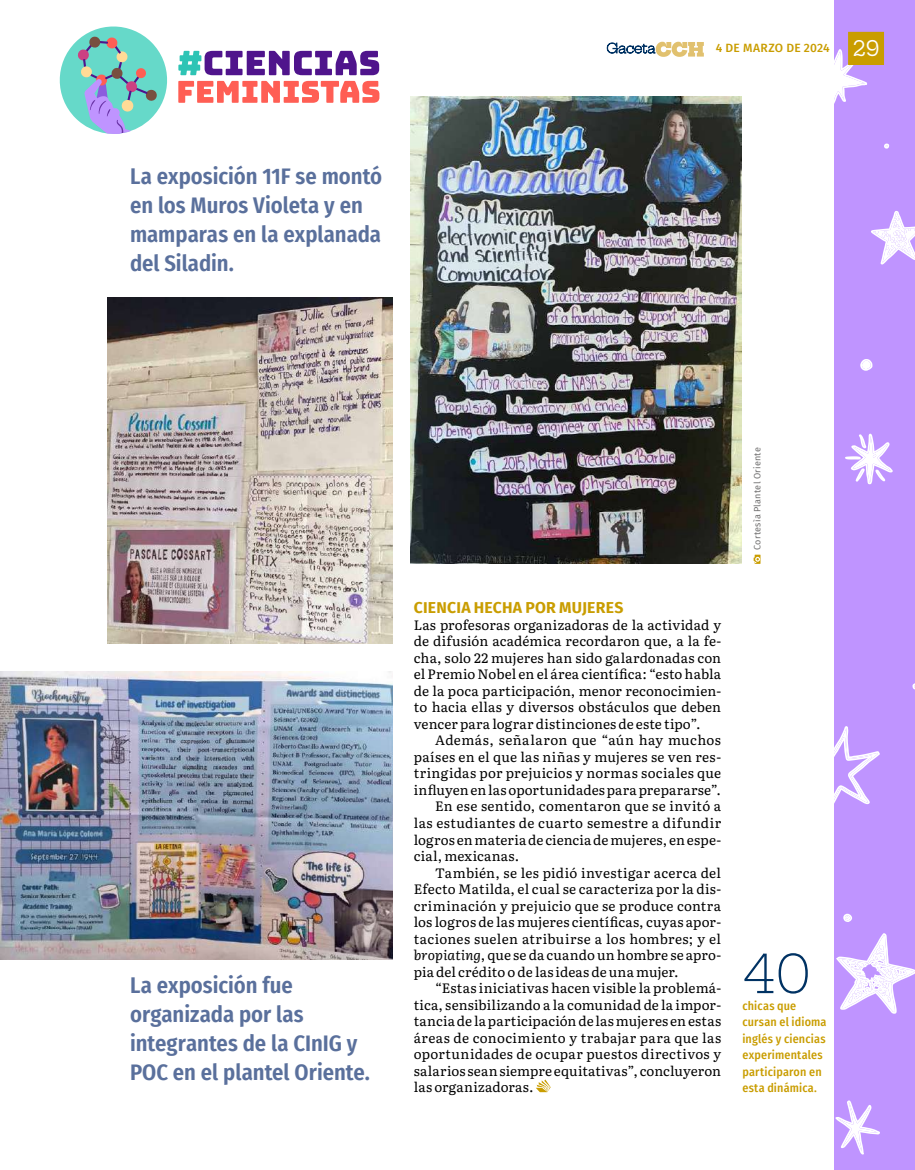
<style>
.page{position:relative;width:915px;height:1170px;background:#fff}
.page>*{position:absolute;margin:0;border:0;box-sizing:border-box;transform-origin:0 0}
.t1{font:300 52.5px "Hepta Slab";color:#003263}
.t2{font:600 22.5px/28.8px "Fira Sans Condensed";color:#5a709c}
.t3{font:700 15.75px "Fira Sans";letter-spacing:.015em;color:#c99d00}
.t4{font:13.5px/16.5px "Literata 18 pt";letter-spacing:.015em;color:#000;text-align:justify}
.t5{font:13.5px "Literata 18 pt";letter-spacing:.035em;color:#000}
.t6{font:500 12px/16.5px "Fira Sans Condensed";letter-spacing:.015em;color:#c99d00}
.t7{font:500 12px "Fira Sans";letter-spacing:.025em;color:#c99d00}
.t8{font:9px "Fira Sans";letter-spacing:.025em;color:#706f6f}
.s1{font-family:"Hepta Slab";font-weight:400;font-size:21px;color:#fff}
.s2{font-style:italic}
</style>
<div class="page">
<svg style="left:606px;top:41px;width:97px;height:16px"></svg>
<div style="left:833px;top:0;width:81px;height:1169px;background:#bf94ff"></div>
<svg style="left:836px;top:933px;width:78px;height:80px"></svg>
<svg style="left:884px;top:143px;width:4px;height:6px"></svg>
<svg style="left:833px;top:49px;width:33px;height:60px"></svg>
<svg style="left:871px;top:211px;width:43px;height:53px"></svg>
<svg style="left:843px;top:913px;width:8px;height:9px"></svg>
<svg style="left:860px;top:359px;width:12px;height:12px"></svg>
<svg style="left:833px;top:726px;width:46px;height:90px"></svg>
<svg style="left:845px;top:433px;width:47px;height:51px"></svg>
<svg style="left:835px;top:1100px;width:44px;height:54px"></svg>
<div style="left:847px;top:32px;width:36px;height:33px;background:#c99d00"></div>
<svg style="left:59px;top:26px;width:108px;height:108px"></svg>
<svg style="left:178px;top:51px;width:201px;height:24px"></svg>
<svg style="left:178px;top:81px;width:201px;height:22px"></svg>
<svg style="left:536px;top:1079px;width:14px;height:13px"></svg>
<img style="left:410px;top:96px;width:331px;height:467px">
<img style="left:108px;top:297px;width:284px;height:346px">
<img style="left:0;top:671px;width:392px;height:288px">
<svg style="left:753px;top:554px;width:7px;height:10px"></svg>
<h2 class="t2" style="left:130px;top:161px;width:254px">La exposición 11F se montó en los Muros Violeta y en mamparas en la explanada del Siladin.</h2>
<p class="t7" style="left:715px;top:39px;width:165px">4 DE MARZO DE 2024 <span class="s1">29</span></p>
<h2 class="t2" style="left:130px;top:969px;width:241px">La exposición fue organizada por las integrantes de la CInIG y<br>POC en el plantel Oriente.</h2>
<p class="t3" style="left:413px;top:594px;width:211px">CIENCIA HECHA POR MUJERES</p>
<p class="t4" style="left:413px;top:615px;width:309px">Las profesoras organizadoras de la actividad y de difusión académica recordaron que, a la fe&shy;cha, solo 22 mujeres han sido galardonadas con el Premio Nobel en el área científica: “esto habla de la poca participación, menor reconocimien&shy;to hacia ellas y diversos obstáculos que deben vencer para lograr distinciones de este tipo”.</p>
<p class="t5" style="left:435px;top:730px;width:287px">Además, señalaron que “aún hay muchos</p>
<p class="t4" style="left:413px;top:747px;width:309px">países en el que las niñas y mujeres se ven res-</p>
<p class="t4" style="left:413px;top:764px;width:309px">tringidas por prejuicios y normas sociales que</p>
<p class="t4" style="left:413px;top:780px;width:309px">influyen en las oportunidades para prepararse”.</p>
<p class="t4" style="left:435px;top:797px;width:287px">En ese sentido, comentaron que se invitó a</p>
<p class="t5" style="left:413px;top:812px;width:309px">las estudiantes de cuarto semestre a difundir</p>
<p class="t4" style="left:413px;top:830px;width:309px">logros en materia de ciencia de mujeres, en espe-</p>
<p class="t4" style="left:413px;top:846px;width:107px">cial, mexicanas.</p>
<p class="t4" style="left:435px;top:863px;width:287px">También, se les pidió investigar acerca del</p>
<p class="t4" style="left:413px;top:879px;width:309px">Efecto Matilda, el cual se caracteriza por la dis-</p>
<p class="t4" style="left:413px;top:896px;width:309px">criminación y prejuicio que se produce contra</p>
<p class="t4" style="left:413px;top:912px;width:309px">los logros de las mujeres científicas, cuyas apor-</p>
<p class="t4" style="left:413px;top:929px;width:309px">taciones suelen atribuirse a los hombres; y el</p>
<p class="t4" style="left:413px;top:945px;width:309px"><span class="s2">bropiating</span>, que se da cuando un hombre se apro-</p>
<p class="t4" style="left:413px;top:962px;width:266px">pia del crédito o de las ideas de una mujer.</p>
<p class="t4" style="left:435px;top:978px;width:287px">“Estas iniciativas hacen visible la problemá-</p>
<p class="t4" style="left:413px;top:995px;width:309px">tica, sensibilizando a la comunidad de la impor-</p>
<p class="t4" style="left:413px;top:1011px;width:309px">tancia de la participación de las mujeres en estas</p>
<p class="t4" style="left:413px;top:1028px;width:309px">áreas de conocimiento y trabajar para que las</p>
<p class="t4" style="left:413px;top:1044px;width:309px">oportunidades de ocupar puestos directivos y</p>
<p class="t4" style="left:413px;top:1061px;width:309px">salarios sean siempre equitativas”, concluyeron</p>
<p class="t4" style="left:413px;top:1077px;width:121px">las organizadoras.</p>
<p class="t8" style="left:750px;top:550px;width:104px;rotate:-90deg">Cortesìa Plantel Oriente</p>
<h1 class="t1" style="left:742px;top:929px;width:71px">40</h1>
<p class="t6" style="left:742px;top:996px;width:86px">chicas que cursan el idioma inglés y ciencias experimentales participaron en esta dinámica.</p>
</div>
